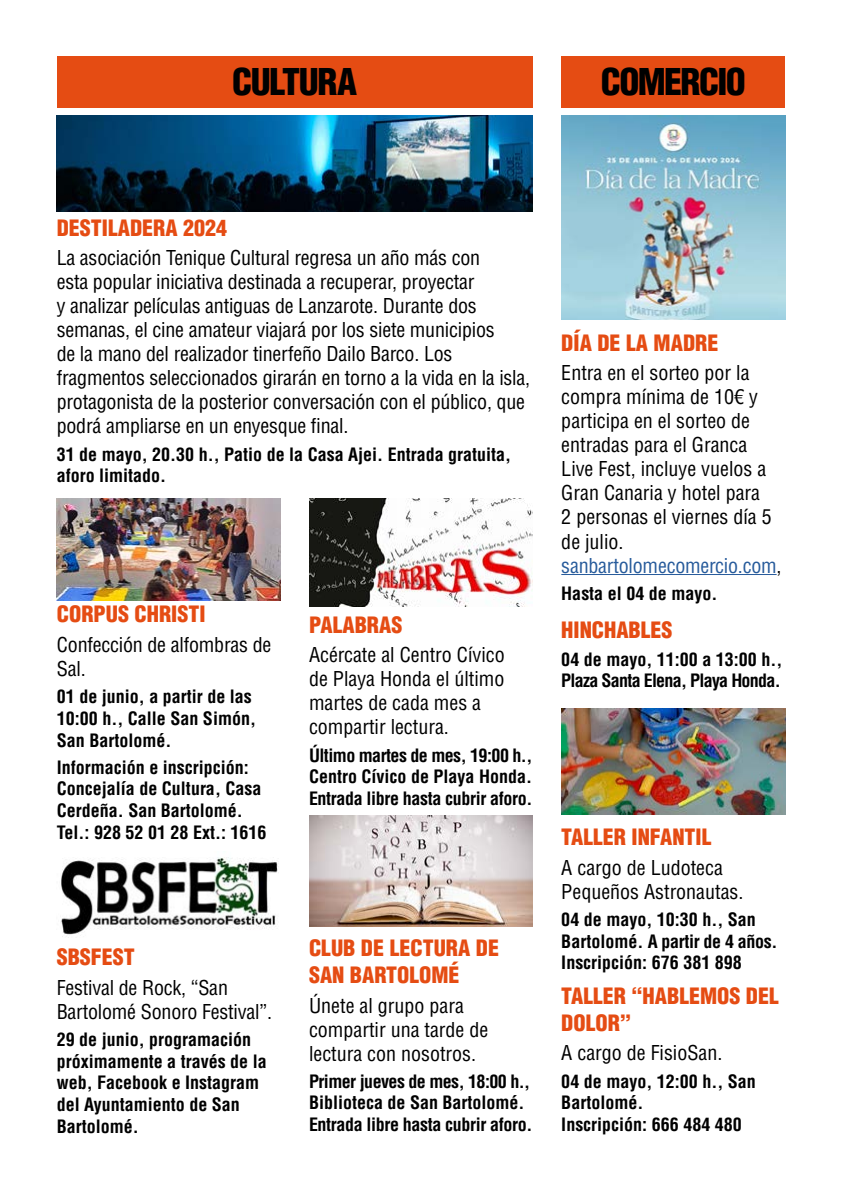
<style>
.page{position:relative;width:842px;height:1191px;background:#fff}
.page>*{position:absolute;margin:0;border:0;box-sizing:border-box;transform-origin:0 0}
.t1{font:900 condensed 36px "Helvetica LT Std";letter-spacing:-.045em;color:#000}
.t2{font:900 condensed 36px "Helvetica LT Std";letter-spacing:-.04em;color:#010101}
.t3{font:900 condensed 22px/26.4px "Helvetica LT Std";color:#e54c13}
.t4{font:condensed 20px/24px "Helvetica LT Std";letter-spacing:-.01em;color:#000}
.t5{font:700 condensed 18px/21.6px "Helvetica LT Std";color:#000}
.t6{font:700 condensed 18px/21.6px "Helvetica LT Std";letter-spacing:-.02em;color:#000}
.t7{font:700 condensed 18px/21.6px "Helvetica LT Std";letter-spacing:-.04em;color:#000}
.s1{color:#275b9b}
</style>
<div class="page">
<div style="left:57px;top:57px;width:476px;height:51px;background:#e54c13"></div>
<img style="left:309px;top:816px;width:224px;height:111px">
<img style="left:309px;top:498px;width:224px;height:108px">
<img style="left:57px;top:498px;width:224px;height:102px">
<img style="left:61px;top:857px;width:217px;height:81px">
<img style="left:57px;top:115px;width:476px;height:96px">
<div style="left:561px;top:57px;width:224px;height:51px;background:#e54c13"></div>
<img style="left:561px;top:115px;width:224px;height:205px">
<hr style="left:561px;top:574px;width:216px;height:1px;background:#275b9b">
<img style="left:561px;top:709px;width:224px;height:105px">
<h1 class="t2" style="left:232px;top:59px;width:126px">CULTURA</h1>
<h1 class="t1" style="left:601px;top:59px;width:147px">COMERCIO</h1>
<p class="t3" style="left:57px;top:214px;width:172px">DESTILADERA 2024</p>
<p class="t4" style="left:57px;top:246px;width:475px">La asociación Tenique Cultural regresa un año más con<br>esta popular iniciativa destinada a recuperar, proyectar<br>y analizar películas antiguas de Lanzarote. Durante dos semanas, el cine amateur viajará por los siete municipios<br>de la mano del realizador tinerfeño Dailo Barco. Los fragmentos seleccionados girarán en torno a la vida en la isla, protagonista de la posterior conversación con el público, que podrá ampliarse en un enyesque final.</p>
<p class="t5" style="left:57px;top:443px;width:456px">31 de mayo, 20.30 h., Patio de la Casa Ajei. Entrada gratuita, aforo limitado.</p>
<p class="t3" style="left:57px;top:601px;width:150px">CORPUS CHRISTI</p>
<p class="t4" style="left:57px;top:632px;width:216px">Confección de alfombras de<br>Sal.</p>
<p class="t5" style="left:57px;top:686px;width:201px">01 de junio, a partir de las<br>10:00 h., Calle San Simón,<br>San Bartolomé.</p>
<p class="t5" style="left:57px;top:756px;width:211px">Información e inscripción:<br>Concejalía de Cultura, Casa<br>Cerdeña. San Bartolomé.<br>Tel.: 928 52 01 28 Ext.: 1616</p>
<p class="t3" style="left:309px;top:611px;width:95px">PALABRAS</p>
<p class="t4" style="left:309px;top:643px;width:197px">Acércate al Centro Cívico de Playa Honda el último martes de cada mes a compartir lectura.</p>
<p class="t5" style="left:309px;top:744px;width:225px;text-align:justify">Último martes de mes, 19:00 h., Centro Cívico de Playa Honda.<br>Entrada libre hasta cubrir aforo.</p>
<p class="t3" style="left:57px;top:943px;width:80px">SBSFEST</p>
<p class="t4" style="left:57px;top:975px;width:217px">Festival de Rock, “San<br>Bartolomé Sonoro Festival”.</p>
<p class="t5" style="left:57px;top:1028px;width:211px">29 de junio, programación próximamente a través de la web, Facebook e Instagram del Ayuntamiento de San<br>Bartolomé.</p>
<p class="t3" style="left:309px;top:935px;width:192px">CLUB DE LECTURA DE<br>SAN BARTOLOMÉ</p>
<p class="t4" style="left:309px;top:993px;width:181px">Únete al grupo para compartir una tarde de lectura con nosotros.</p>
<p class="t6" style="left:309px;top:1070px;width:225px">Primer jueves de mes, 18:00 h.,<br>Biblioteca de San Bartolomé.<br>Entrada libre hasta cubrir aforo.</p>
<p class="t3" style="left:561px;top:329px;width:159px">DÍA DE LA MADRE</p>
<p class="t4" style="left:561px;top:361px;width:222px">Entra en el sorteo por la compra mínima de 10€ y participa en el sorteo de entradas para el Granca<br>Live Fest, incluye vuelos a<br>Gran Canaria y hotel para<br>2 personas el viernes día 5 de julio. <span class="s1">sanbartolomecomercio.com</span>,</p>
<p class="t5" style="left:561px;top:582px;width:157px">Hasta el 04 de mayo.</p>
<p class="t3" style="left:561px;top:617px;width:113px">HINCHABLES</p>
<p class="t7" style="left:561px;top:648px;width:222px">04 de mayo, 11:00 a 13:00 h.,<br>Plaza Santa Elena, Playa Honda.</p>
<p class="t3" style="left:561px;top:823px;width:152px">TALLER INFANTIL</p>
<p class="t4" style="left:561px;top:855px;width:184px">A cargo de Ludoteca<br>Pequeños Astronautas.</p>
<p class="t5" style="left:561px;top:908px;width:218px">04 de mayo, 10:30 h., San<br>Bartolomé. A partir de 4 años.<br>Inscripción: 676 381 898</p>
<p class="t3" style="left:561px;top:983px;width:219px">TALLER “HABLEMOS DEL<br>DOLOR”</p>
<p class="t4" style="left:561px;top:1041px;width:163px">A cargo de FisioSan.</p>
<p class="t5" style="left:561px;top:1070px;width:196px">04 de mayo, 12:00 h., San<br>Bartolomé.<br>Inscripción: 666 484 480</p>
</div>
